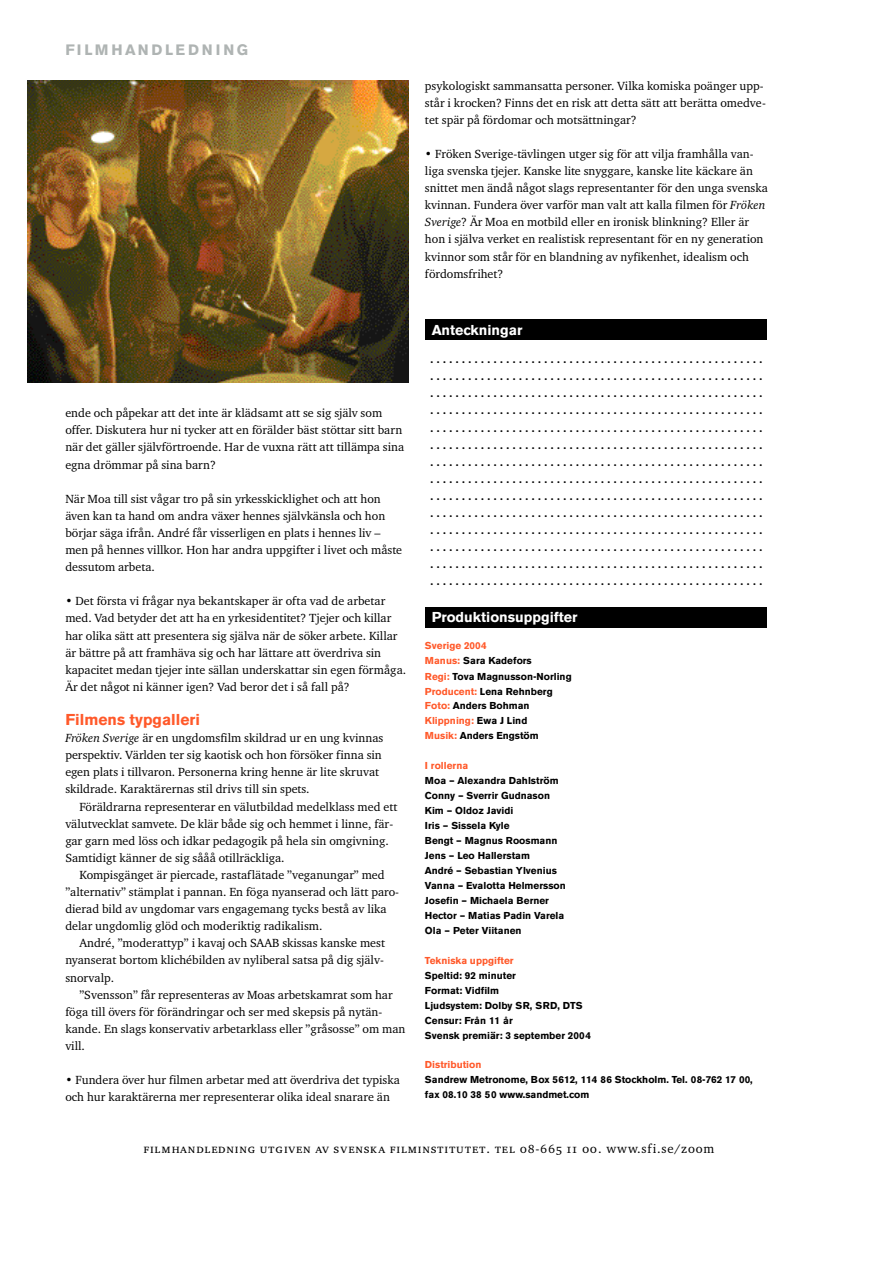
<style>
.page{position:relative;width:893px;height:1263px;background:#fff}
.page>*{position:absolute;margin:0;border:0;box-sizing:border-box;transform-origin:0 0}
.t1{font:700 15.6px "Akzidenz Grotesk BE";color:#ff592a}
.t2{font:700 15px "Akzidenz Grotesk BE";letter-spacing:.19em;color:#afb4b3}
.t3{font:700 14.25px "Akzidenz Grotesk BE";color:#fff}
.t4{font:12.75px "Charter ITC Regu SC";letter-spacing:.055em;color:#000}
.t5{font:12.15px/17.1px "Charter ITC Regu OS";color:#000}
.t6{font:12.15px/17.1px "Charter ITC Bold OS";color:#000;text-align:justify}
.t7{font:700 9.9px/15px "Akzidenz Grotesk BE";color:#000}
.t8{font:700 9.9px "Akzidenz Grotesk BE";color:#ff592a}
.s1{font-family:"Charter ITC Regu Ital OS"}
.s2{color:#ff592a}
.s3{font-family:"Charter ITC Regu OS"}
</style>
<div class="page">
<div style="left:425px;top:320px;width:341px;height:20px;background:#000"></div>
<div style="left:425px;top:608px;width:341px;height:20px;background:#000"></div>
<img style="left:27px;top:80px;width:381px;height:302px">
<p class="t2" style="left:65px;top:44px;width:184px">F IL MH A NDL EDNING</p>
<p class="t5" style="left:65px;top:406px;width:340px">ende och påpekar att det inte är klädsamt att se sig själv som offer. Diskutera hur ni tycker att en förälder bäst stöttar sitt barn när det gäller självförtroende. Har de vuxna rätt att tillämpa sina egna drömmar på sina barn?</p>
<p class="t5" style="left:65px;top:491px;width:338px">När Moa till sist vågar tro på sin yrkesskicklighet och att hon även kan ta hand om andra växer hennes självkänsla och hon börjar säga ifrån. André får visserligen en plats i hennes liv – men på hennes villkor. Hon har andra uppgifter i livet och måste dessutom arbeta.</p>
<p class="t5" style="left:65px;top:594px;width:342px">• Det första vi frågar nya bekantskaper är ofta vad de arbetar med. Vad betyder det att ha en yrkesidentitet? Tjejer och killar har olika sätt att presentera sig själva när de söker arbete. Killar är bättre på att framhäva sig och har lättare att överdriva sin kapacitet medan tjejer inte sällan underskattar sin egen förmåga.<br>Är det något ni känner igen? Vad beror det i så fall på?</p>
<p class="t1" style="left:65px;top:714px;width:136px">Filmens typgalleri</p>
<p class="t5" style="left:65px;top:731px;width:319px"><span class="s1">Fröken Sverige</span> är en ungdomsfilm skildrad ur en ung kvinnas perspektiv. Världen ter sig kaotisk och hon försöker finna sin egen plats i tillvaron. Personerna kring henne är lite skruvat skildrade. Karaktärernas stil drivs till sin spets.</p>
<p class="t5" style="left:65px;top:799px;width:333px;text-indent:14px">Föräldrarna representerar en välutbildad medelklass med ett välutvecklat samvete. De klär både sig och hemmet i linne, fär&shy;gar garn med löss och idkar pedagogik på hela sin omgivning.<br>Samtidigt känner de sig sååå otillräckliga.</p>
<p class="t5" style="left:65px;top:868px;width:335px;text-indent:14px">Kompisgänget är piercade, rastaflätade ”veganungar” med ”alternativ” stämplat i pannan. En föga nyanserad och lätt paro&shy;dierad bild av ungdomar vars engagemang tycks bestå av lika delar ungdomlig glöd och moderiktig radikalism.</p>
<p class="t5" style="left:65px;top:936px;width:321px;text-align:justify;text-indent:14px">André, ”moderattyp” i kavaj och SAAB skissas kanske mest nyanserat bortom klichébilden av nyliberal satsa på dig själv&shy;snorvalp.</p>
<p class="t5" style="left:65px;top:987px;width:341px;text-indent:14px">”Svensson” får representeras av Moas arbetskamrat som har föga till övers för förändringar och ser med skepsis på nytän&shy;kande. En slags konservativ arbetarklass eller ”gråsosse” om man vill.</p>
<p class="t5" style="left:65px;top:1073px;width:336px">• Fundera över hur filmen arbetar med att överdriva det typiska och hur karaktärerna mer representerar olika ideal snarare än</p>
<p class="t5" style="left:425px;top:78px;width:342px">psykologiskt sammansatta personer. Vilka komiska poänger upp&shy;står i krocken? Finns det en risk att detta sätt att berätta omedve&shy;tet spär på fördomar och motsättningar?</p>
<p class="t5" style="left:425px;top:147px;width:344px">• Fröken Sverige-tävlingen utger sig för att vilja framhålla van&shy;liga svenska tjejer. Kanske lite snyggare, kanske lite käckare än snittet men ändå något slags representanter för den unga svenska kvinnan. Fundera över varför man valt att kalla filmen för <span class="s1">Fröken Sverige</span>? Är Moa en motbild eller en ironisk blinkning? Eller är hon i själva verket en realistisk representant för en ny generation kvinnor som står för en blandning av nyfikenhet, idealism och fördomsfrihet?</p>
<p class="t3" style="left:432px;top:325px;width:92px">Anteckningar</p>
<p class="t6" style="left:430px;top:352px;width:334px">. . . . . . . . . . . . . . . . . . . . . . . . . . . . . . . . . . . . . . . . . . . . . . . . . . . . . . . . . . . . . . . . . . . . . . . . . . . . . . . . . . . . . . . . . . . . . . . . . . . . . . . . . . . . . . . . . . . . . . . . . . . . . . . . . . . . . . . . . . . . . . . . . . . . . . . . . . . . . . . . . . . . . . . . . . . . . . . . . . . . . . . . . . . . . . . . . . . . . . . . . . . . . . . . . . . . . . . . . . . . . . . . . . . . . . . . . . . . . . . . . . . . . . . . . . . . . . . . . . . . . . . . . . . . . . . . . . . . . . . . . . . . . . . . . . . . . . . . . . . . . . . . . . . . . . . . . . . . . . . . . . . . . . . . . . . . . . . . . . . . . . . . . . . . . . . . . . . . . . . . . . . . . . . . . . . . . . . . . . . . . . . . . . . . . . . . . . . . . . . . . . . . . . . . . . . . . . . . . . . . . . . . . . . . . . . . . . . . . . . . . . . . . . . . . . . . . . . . . . . . . . . . . . . . . . . . . . . . . . . . . . . . . . . . . . . . . . . . . . . . . . . . . . . . . . . . . . . . . . . . . . . . . . . . . . . . . . . . . . . . . . . . . . . . . . . . . . . . . . . . . . . . . . . . . . . . . . . . . . . . . . . . . . . . . . . . . . . . . . . . . . . . . . . . . . . . . . . . . . . . . . . . . . . . . . . . . . . . . . . . . . . . . . . . . . . . . . . . . . . . . . . . . . . . . . . . . . . . . . . . . . . . . . . . . . . . . . . . . . . . . . . . . . . . . . . . . . . . . . . . . . . . . . . . . . . . . . . . . . . . . .</p>
<p class="t3" style="left:432px;top:612px;width:147px">Produktionsuppgifter</p>
<p class="t7" style="left:425px;top:639px;width:148px"><span class="s2">Sverige 2004<br>Manus:</span> Sara Kadefors<br><span class="s2">Regi:</span> Tova Magnusson-Norling<br><span class="s2">Producent:</span> Lena Rehnberg<br><span class="s2">Foto:</span> Anders Bohman<br><span class="s2">Klippning:</span> Ewa J Lind<br><span class="s2">Musik:</span> Anders Engstöm</p>
<p class="t8" style="left:425px;top:762px;width:45px">I rollerna</p>
<p class="t7" style="left:425px;top:774px;width:142px">Moa – Alexandra Dahlström<br>Conny – Sverrir Gudnason<br>Kim – Oldoz Javidi<br>Iris – Sissela Kyle<br>Bengt – Magnus Roosmann<br>Jens – Leo Hallerstam<br>André – Sebastian Ylvenius<br>Vanna – Evalotta Helmersson<br>Josefin – Michaela Berner<br>Hector – Matias Padin Varela<br>Ola – Peter Viitanen</p>
<p class="t8" style="left:425px;top:957px;width:90px">Tekniska uppgifter</p>
<p class="t7" style="left:425px;top:969px;width:168px">Speltid: 92 minuter<br>Format: Vidfilm<br>Ljudsystem: Dolby SR, SRD, DTS<br>Censur: Från 11 år<br>Svensk premiär: 3 september 2004</p>
<p class="t8" style="left:425px;top:1061px;width:58px">Distribution</p>
<p class="t7" style="left:425px;top:1073px;width:329px">Sandrew Metronome, Box 5612, 114 86 Stockholm. Tel. 08-762 17 00, fax 08.10 38 50 www.sandmet.com</p>
<p class="t4" style="left:143px;top:1145px;width:572px">filmhandledning utgiven av sve n s ka fi l m i n st i t u tet. tel 08-665 11 00. <span class="s3">w w w. s fi . s e / z o o m</span></p>
</div>
